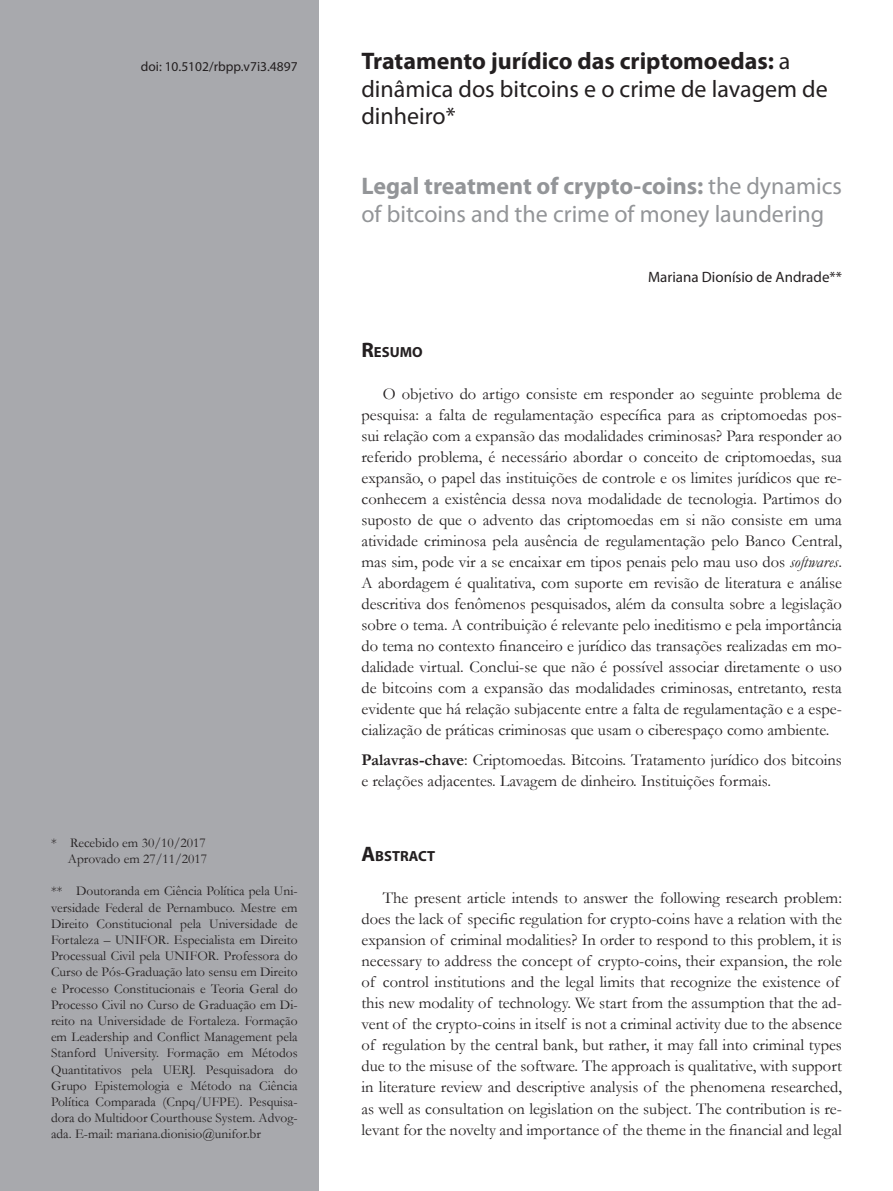
<style>
.page{position:relative;width:893px;height:1191px;background:#fff}
.page>*{position:absolute;margin:0;border:0;box-sizing:border-box;transform-origin:0 0}
.Tit{font:24px/27.6px "Myriad Pro";color:#231f20}
.Tit2{font:24px/27.6px "Myriad Pro";color:#939598}
.texto{font:16.5px/21px "Garamond";color:#231f20;text-align:justify}
.text_sem_recuo{font:16.5px/21px "Garamond";color:#231f20}
.Myriad_10{font:15px "Myriad Pro";color:#231f20}
.subt_resumo{font:700 14.7px "Myriad Pro";color:#231f20}
.rodape{font:13.5px/16.2px "Garamond";color:#231f20;text-align:justify}
.Doi{font:13.5px "Myriad Pro";color:#231f20}
.s1{font-weight:700}
.s2{font-size:21px}
.s3{font-style:italic}
</style>
<div class="page">
<div style="left:0;top:0;width:319px;height:1191px;background:#a8a9ad"></div>
<p class="Doi" style="left:141px;top:58px;width:158px">doi: 10.5102/rbpp.v7i3.4897</p>
<p class="Tit" style="left:361px;top:47px;width:468px"><span class="s1">Tratamento jurídico das criptomoedas:</span> a dinâmica dos bitcoins e o crime de lavagem de dinheiro*</p>
<p class="Tit2" style="left:361px;top:172px;width:482px"><span class="s1">Legal treatment of crypto-coins:</span> the dynamics of bitcoins and the crime of money laundering</p>
<p class="Myriad_10" style="left:648px;top:267px;width:195px">Mariana Dionísio de Andrade**</p>
<p class="rodape" style="left:51px;top:834px;width:156px">* Recebido em 30/10/2017</p>
<p class="rodape" style="left:68px;top:850px;width:141px">Aprovado em 27/11/2017</p>
<p class="rodape" style="left:51px;top:882px;width:248px">** Doutoranda em Ciência Política pela Uni&shy;versidade Federal de Pernambuco. Mestre em Direito Constitucional pela Universidade de Fortaleza – UNIFOR. Especialista em Direito Processual Civil pela UNIFOR. Professora do Curso de Pós-Graduação lato sensu em Direito e Processo Constitucionais e Teoria Geral do Processo Civil no Curso de Graduação em Di&shy;reito na Universidade de Fortaleza. Formação em Leadership and Conflict Management pela Stanford University. Formação em Métodos Quantitativos pela UERJ. Pesquisadora do Grupo Epistemologia e Método na Ciência Política Comparada (Cnpq/UFPE). Pesquisa&shy;dora do Multidoor Courthouse System. Advog&shy;ada. E-mail: mariana.dionisio@unifor.br</p>
<p class="subt_resumo" style="left:361px;top:342px;width:63px"><span class="s2">R</span>ESUMO</p>
<p class="texto" style="left:361px;top:383px;width:482px;text-indent:21px">O objetivo do artigo consiste em responder ao seguinte problema de pesquisa: a falta de regulamentação específica para as criptomoedas pos&shy;sui relação com a expansão das modalidades criminosas? Para responder ao referido problema, é necessário abordar o conceito de criptomoedas, sua expansão, o papel das instituições de controle e os limites jurídicos que re&shy;conhecem a existência dessa nova modalidade de tecnologia. Partimos do suposto de que o advento das criptomoedas em si não consiste em uma atividade criminosa pela ausência de regulamentação pelo Banco Central, mas sim, pode vir a se encaixar em tipos penais pelo mau uso dos <span class="s3">softwares</span>.<br>A abordagem é qualitativa, com suporte em revisão de literatura e análise descritiva dos fenômenos pesquisados, além da consulta sobre a legislação sobre o tema. A contribuição é relevante pelo ineditismo e pela importância do tema no contexto financeiro e jurídico das transações realizadas em mo&shy;dalidade virtual. Conclui-se que não é possível associar diretamente o uso de bitcoins com a expansão das modalidades criminosas, entretanto, resta evidente que há relação subjacente entre a falta de regulamentação e a espe&shy;cialização de práticas criminosas que usam o ciberespaço como ambiente.</p>
<p class="text_sem_recuo" style="left:361px;top:749px;width:482px"><span class="s1">Palavras-chave</span>: Criptomoedas. Bitcoins. Tratamento jurídico dos bitcoins e relações adjacentes. Lavagem de dinheiro. Instituições formais.</p>
<p class="subt_resumo" style="left:361px;top:846px;width:75px"><span class="s2">A</span>BSTRACT</p>
<p class="texto" style="left:361px;top:887px;width:482px;text-align:left;text-indent:21px">The present article intends to answer the following research problem: does the lack of specific regulation for crypto-coins have a relation with the expansion of criminal modalities? In order to respond to this problem, it is necessary to address the concept of crypto-coins, their expansion, the role of control institutions and the legal limits that recognize the existence of this new modality of technology. We start from the assumption that the ad&shy;vent of the crypto-coins in itself is not a criminal activity due to the absence of regulation by the central bank, but rather, it may fall into criminal types due to the misuse of the software. The approach is qualitative, with support in literature review and descriptive analysis of the phenomena researched, as well as consultation on legislation on the subject. The contribution is re&shy;levant for the novelty and importance of the theme in the financial and legal</p>
</div>
